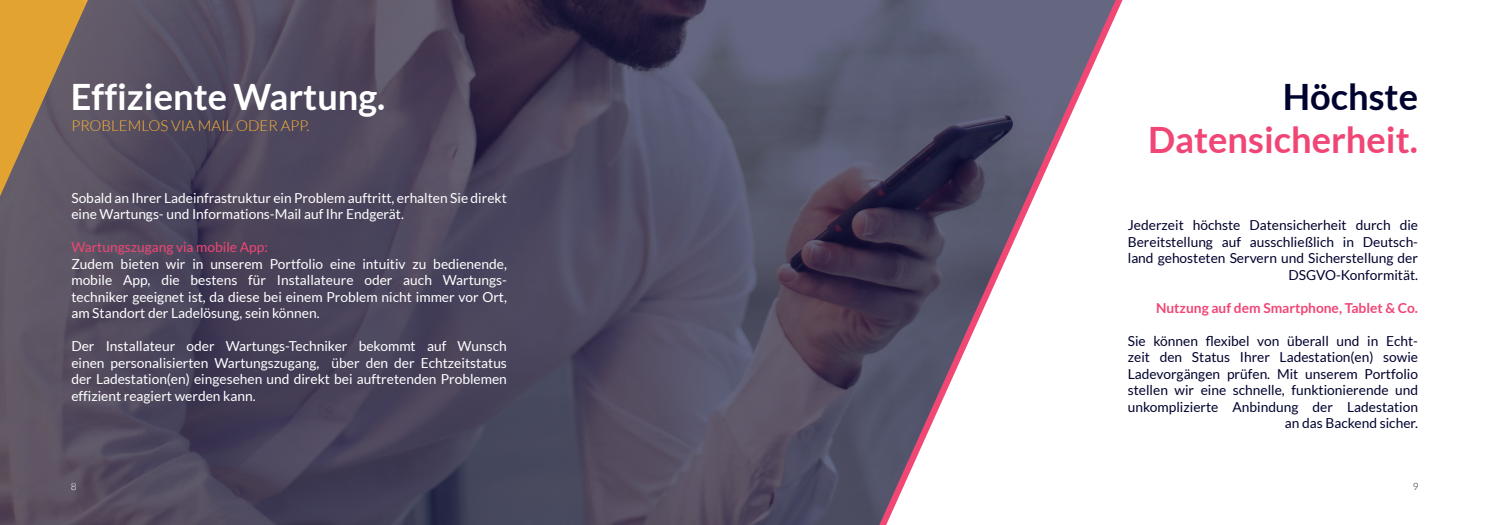
<style>
.page{position:relative;width:1489px;height:525px;background:#fff}
.page>*{position:absolute;margin:0;border:0;box-sizing:border-box;transform-origin:0 0}
.t1{font:700 36.25px "Lato";color:#fff}
.t2{font:700 36.25px "Lato";color:#f04675}
.t3{font:700 36.25px "Lato";color:#00022e}
.t4{font:300 15px "Lato";color:#fcb536}
.t5{font:13.75px/16.5px "Lato";color:#fff;text-align:justify}
.t6{font:13.75px/16.5px "Lato";color:#00022e;text-align:right}
.t7{font:700 13.75px "Lato";color:#f04675}
.t8{font:13.75px "Lato";color:#f04675}
.t9{font:300 10px "Lato";color:#fff}
.t10{font:300 10px "Lato";color:#231f20}
</style>
<div class="page">
<img style="left:0;top:0;width:860px;height:524px">
<img style="left:0;top:0;width:88px;height:196px">
<svg style="left:860px;top:0;width:263px;height:524px"></svg>
<p class="t1" style="left:71px;top:76px;width:316px">Effiziente Wartung.</p>
<p class="t3" style="left:1282px;top:76px;width:137px">Höchste</p>
<p class="t2" style="left:1147px;top:119px;width:271px">Datensicherheit.</p>
<p class="t4" style="left:72px;top:117px;width:239px">PROBLEMLOS VIA MAIL ODER APP.</p>
<p class="t5" style="left:71px;top:189px;width:437px">Sobald an Ihrer Ladeinfrastruktur ein Problem auftritt, erhalten Sie direkt eine Wartungs- und Informations-Mail auf Ihr Endgerät.</p>
<p class="t8" style="left:71px;top:239px;width:198px">Wartungszugang via mobile App:</p>
<p class="t5" style="left:71px;top:255px;width:437px">Zudem bieten wir in unserem Portfolio eine intuitiv zu bedienende, mobile App, die bestens für Installateure oder auch Wartungs&shy;techniker geeignet ist, da diese bei einem Problem nicht immer vor Ort, am Standort der Ladelösung, sein können.</p>
<p class="t5" style="left:71px;top:338px;width:437px">Der Installateur oder Wartungs-Techniker bekommt auf Wunsch einen personalisierten Wartungszugang, über den der Echtzeitstatus der Ladestation(en) eingesehen und direkt bei auftretenden Problemen effizient reagiert werden kann.</p>
<p class="t6" style="left:1127px;top:217px;width:292px">Jederzeit höchste Datensicherheit durch die Bereitstellung auf ausschließlich in Deutsch&shy;land gehosteten Servern und Sicherstellung der DSGVO-Konformität.</p>
<p class="t7" style="left:1155px;top:299px;width:263px">Nutzung auf dem Smartphone, Tablet &amp; Co.</p>
<p class="t6" style="left:1127px;top:332px;width:292px">Sie können flexibel von überall und in Echt&shy;zeit den Status Ihrer Ladestation(en) sowie Ladevorgängen prüfen. Mit unserem Portfolio stellen wir eine schnelle, funktionierende und unkomplizierte Anbindung der Ladestation an das Backend sicher.</p>
<p class="t9" style="left:71px;top:480px;width:7px">8</p>
<p class="t10" style="left:1412px;top:480px;width:7px">9</p>
</div>
